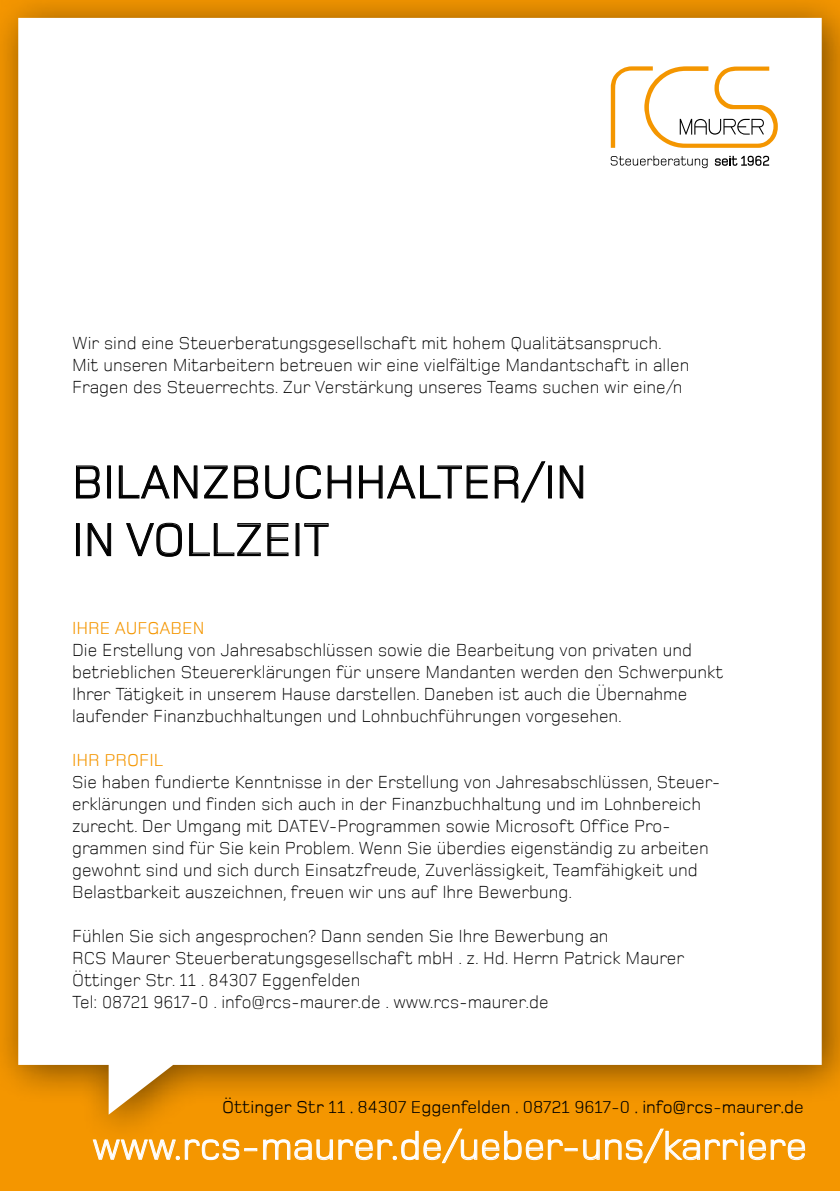
<style>
.page{position:relative;width:840px;height:1191px;background:#fff}
.page>*{position:absolute;margin:0;border:0;box-sizing:border-box;transform-origin:0 0}
.t1{font:48px/57.6px "Foundry Monoline";color:#000}
.t2{font:40px "Foundry Monoline";color:#fff}
.t3{font:300 18px/22px "Foundry Monoline";color:#000}
.t4{font:18px "Foundry Monoline";color:#000}
.t5{font:18px "Foundry Monoline";color:#f49600}
</style>
<div class="page">
<div style="left:0;top:0;width:839px;height:1191px;background:#f49600"></div>
<div style="left:0;top:0;width:839px;height:1150px;background:#000;opacity:.5"></div>
<div style="left:18px;top:18px;width:803px;height:1096px;background:#fff"></div>
<svg style="left:76px;top:465px;width:24px;height:33px"></svg>
<div style="left:107px;top:466px;width:4px;height:32px;border:1px solid #000"></div>
<svg style="left:119px;top:465px;width:78px;height:33px;background:#d4d4d4"></svg>
<svg style="left:204px;top:465px;width:23px;height:33px"></svg>
<svg style="left:234px;top:465px;width:24px;height:33px"></svg>
<svg style="left:265px;top:465px;width:24px;height:34px"></svg>
<svg style="left:296px;top:465px;width:24px;height:34px"></svg>
<svg style="left:327px;top:465px;width:24px;height:33px"></svg>
<svg style="left:359px;top:465px;width:128px;height:33px;background:#d5d5d5"></svg>
<svg style="left:494px;top:461px;width:51px;height:41px;background:#dcdcdc"></svg>
<div style="left:548px;top:466px;width:3px;height:32px;border:1px solid #000"></div>
<svg style="left:559px;top:465px;width:23px;height:33px"></svg>
<div style="left:76px;top:523px;width:3px;height:33px;border:1px solid #000"></div>
<svg style="left:88px;top:523px;width:23px;height:33px"></svg>
<svg style="left:126px;top:523px;width:56px;height:33px;background:#d4d4d4"></svg>
<svg style="left:189px;top:523px;width:71px;height:33px;background:#d8d8d8"></svg>
<svg style="left:267px;top:523px;width:21px;height:33px"></svg>
<svg style="left:304px;top:523px;width:24px;height:33px"></svg>
<svg style="left:92px;top:1139px;width:165px;height:21px"></svg>
<svg style="left:263px;top:1128px;width:542px;height:35px"></svg>
<svg style="left:610px;top:66px;width:167px;height:82px;background:#f7e8d0"></svg>
<svg style="left:610px;top:156px;width:97px;height:12px"></svg>
<svg style="left:714px;top:156px;width:54px;height:10px"></svg>
<p class="t3" style="left:72px;top:332px;width:618px">Wir sind eine Steuerberatungsgesellschaft mit hohem Qualitätsanspruch.<br>Mit unseren Mitarbeitern betreuen wir eine vielfältige Mandantschaft in allen<br>Fragen des Steuerrechts. Zur Verstärkung unseres Teams suchen wir eine/n</p>
<h1 class="t1" style="left:72px;top:453px;width:516px">BILANZBUCHHALTER/IN<br>IN VOLLZEIT</h1>
<p class="t5" style="left:72px;top:618px;width:134px">IHRE AUFGABEN</p>
<p class="t3" style="left:72px;top:639px;width:652px">Die Erstellung von Jahresabschlüssen sowie die Bearbeitung von privaten und betrieblichen Steuererklärungen für unsere Mandanten werden den Schwerpunkt Ihrer Tätigkeit in unserem Hause darstellen. Daneben ist auch die Übernahme laufender Finanzbuchhaltungen und Lohnbuchführungen vorgesehen.</p>
<p class="t5" style="left:72px;top:750px;width:92px">IHR PROFIL</p>
<p class="t3" style="left:72px;top:771px;width:649px">Sie haben fundierte Kenntnisse in der Erstellung von Jahresabschlüssen, Steuer&shy;erklärungen und finden sich auch in der Finanzbuchhaltung und im Lohnbereich zurecht. Der Umgang mit DATEV-Programmen sowie Microsoft Office Pro&shy;grammen sind für Sie kein Problem. Wenn Sie überdies eigenständig zu arbeiten gewohnt sind und sich durch Einsatzfreude, Zuverlässigkeit, Teamfähigkeit und Belastbarkeit auszeichnen, freuen wir uns auf Ihre Bewerbung.</p>
<p class="t3" style="left:72px;top:925px;width:613px">Fühlen Sie sich angesprochen? Dann senden Sie Ihre Bewerbung an<br>RCS Maurer Steuerberatungsgesellschaft mbH . z. Hd. Herrn Patrick Maurer Öttinger Str. 11 . 84307 Eggenfelden<br>Tel: 08721 9617-0 . info@rcs-maurer.de . www.rcs-maurer.de</p>
<p class="t4" style="left:222px;top:1097px;width:583px">Öttinger Str 11 . 84307 Eggenfelden . 08721 9617-0 . info@rcs-maurer.de</p>
<h2 class="t2" style="left:92px;top:1124px;width:716px">www.rcs-maurer.de/ueber-uns/karriere</h2>
</div>
